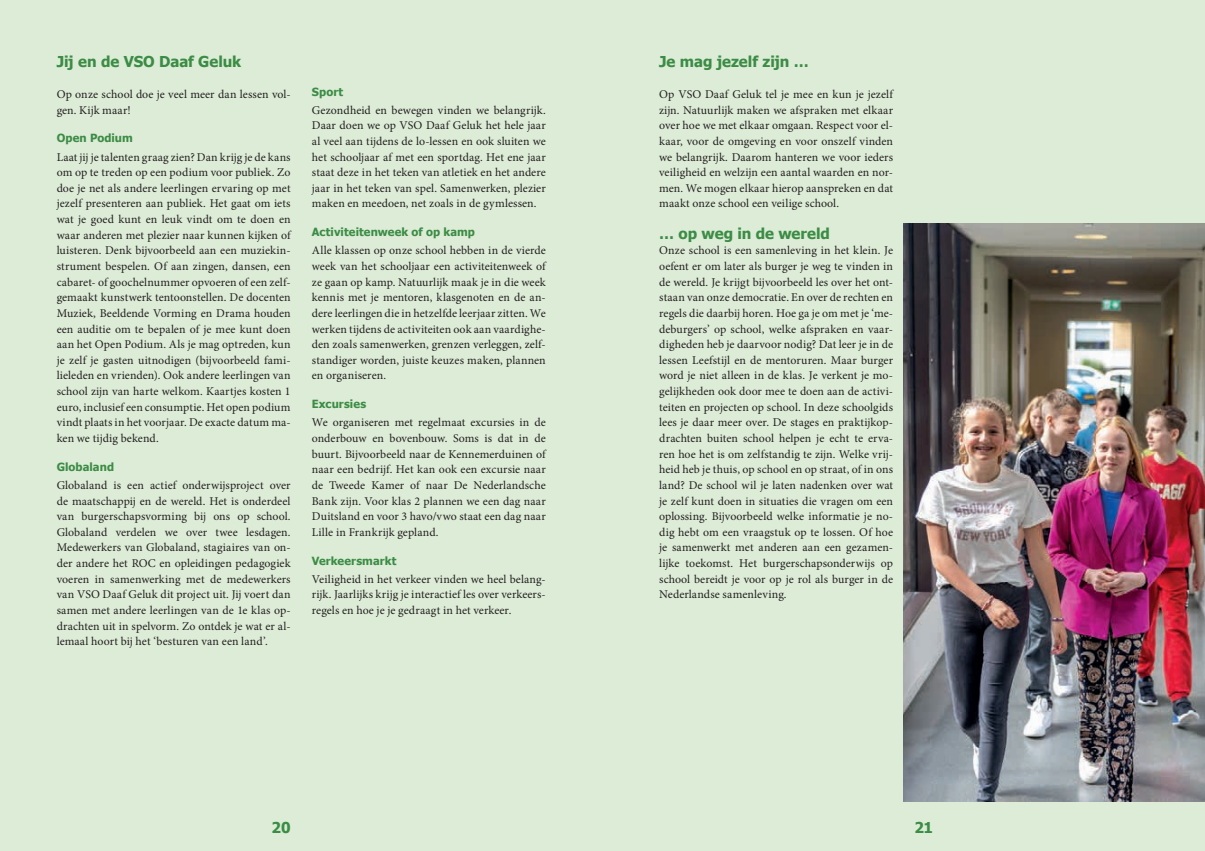
<style>
.page{position:relative;width:1205px;height:851px;background:#fff}
.page>*{position:absolute;margin:0;border:0;box-sizing:border-box;transform-origin:0 0}
.t1{font:700 15px "Tahoma";letter-spacing:-.005em;color:#3b8c45}
.t2{font:11.88px/15.6px "Minion Pro";letter-spacing:.005em;color:#231f20;text-align:justify}
.t3{font:700 11.25px "Tahoma";letter-spacing:.005em;color:#3b8c45}
</style>
<div class="page">
<div style="left:0;top:0;width:1205px;height:850px;background:#ddecd7"></div>
<img style="left:904px;top:223px;width:301px;height:578px">
<p class="t1" style="left:57px;top:51px;width:186px">Jij en de VSO Daaf Geluk</p>
<p class="t2" style="left:57px;top:86px;width:235px">Op onze school doe je veel meer dan lessen vol&shy;gen. Kijk maar!</p>
<p class="t3" style="left:57px;top:130px;width:78px">Open Podium</p>
<p class="t2" style="left:57px;top:149px;width:235px">Laat jij je talenten graag zien? Dan krijg je de kans om op te treden op een podium voor publiek. Zo doe je net als andere leerlingen ervaring op met jezelf presenteren aan publiek. Het gaat om iets wat je goed kunt en leuk vindt om te doen en waar anderen met plezier naar kunnen kijken of luisteren. Denk bijvoorbeeld aan een muziekin&shy;strument bespelen. Of aan zingen, dansen, een cabaret- of goochelnummer opvoeren of een zelf&shy;gemaakt kunstwerk tentoonstellen. De docenten Muziek, Beeldende Vorming en Drama houden een auditie om te bepalen of je mee kunt doen aan het Open Podium. Als je mag optreden, kun je zelf je gasten uitnodigen (bijvoorbeeld fami&shy;lieleden en vrienden). Ook andere leerlingen van school zijn van harte welkom. Kaartjes kosten 1 euro, inclusief een consumptie. Het open podium vindt plaats in het voorjaar. De exacte datum ma&shy;ken we tijdig bekend.</p>
<p class="t3" style="left:57px;top:458px;width:59px">Globaland</p>
<p class="t2" style="left:57px;top:477px;width:235px">Globaland is een actief onderwijsproject over de maatschappij en de wereld. Het is onderdeel van burgerschapsvorming bij ons op school.<br>Globaland verdelen we over twee lesdagen.<br>Medewerkers van Globaland, stagiaires van on&shy;der andere het ROC en opleidingen pedagogiek voeren in samenwerking met de medewerkers van VSO Daaf Geluk dit project uit. Jij voert dan samen met andere leerlingen van de 1e klas op&shy;drachten uit in spelvorm. Zo ontdek je wat er al&shy;lemaal hoort bij het ‘besturen van een land’.</p>
<p class="t3" style="left:312px;top:83px;width:33px">Sport</p>
<p class="t2" style="left:312px;top:102px;width:235px">Gezondheid en bewegen vinden we belangrijk.<br>Daar doen we op VSO Daaf Geluk het hele jaar al veel aan tijdens de lo-lessen en ook sluiten we het schooljaar af met een sportdag. Het ene jaar staat deze in het teken van atletiek en het andere jaar in het teken van spel. Samenwerken, plezier maken en meedoen, net zoals in de gymlessen.</p>
<p class="t3" style="left:312px;top:224px;width:165px">Activiteitenweek of op kamp</p>
<p class="t2" style="left:312px;top:243px;width:235px">Alle klassen op onze school hebben in de vierde week van het schooljaar een activiteitenweek of ze gaan op kamp. Natuurlijk maak je in die week kennis met je mentoren, klasgenoten en de an&shy;dere leerlingen die in hetzelfde leerjaar zitten. We werken tijdens de activiteiten ook aan vaardighe&shy;den zoals samenwerken, grenzen verleggen, zelf&shy;standiger worden, juiste keuzes maken, plannen en organiseren.</p>
<p class="t3" style="left:312px;top:396px;width:56px">Excursies</p>
<p class="t2" style="left:312px;top:415px;width:235px">We organiseren met regelmaat excursies in de onderbouw en bovenbouw. Soms is dat in de buurt. Bijvoorbeeld naar de Kennemerduinen of naar een bedrijf. Het kan ook een excursie naar de Tweede Kamer of naar De Nederlandsche Bank zijn. Voor klas 2 plannen we een dag naar Duitsland en voor 3 havo/vwo staat een dag naar Lille in Frankrijk gepland.</p>
<p class="t3" style="left:312px;top:552px;width:86px">Verkeersmarkt</p>
<p class="t2" style="left:312px;top:571px;width:235px">Veiligheid in het verkeer vinden we heel belang&shy;rijk. Jaarlijks krijg je interactief les over verkeers&shy;regels en hoe je je gedraagt in het verkeer.</p>
<p class="t1" style="left:659px;top:51px;width:151px">Je mag jezelf zijn …</p>
<p class="t2" style="left:659px;top:86px;width:235px">Op VSO Daaf Geluk tel je mee en kun je jezelf zijn. Natuurlijk maken we afspraken met elkaar over hoe we met elkaar omgaan. Respect voor el&shy;kaar, voor de omgeving en voor onszelf vinden we belangrijk. Daarom hanteren we voor ieders veiligheid en welzijn een aantal waarden en nor&shy;men. We mogen elkaar hierop aanspreken en dat maakt onze school een veilige school.</p>
<p class="t1" style="left:659px;top:223px;width:172px">… op weg in de wereld</p>
<p class="t2" style="left:659px;top:243px;width:235px">Onze school is een samenleving in het klein. Je oefent er om later als burger je weg te vinden in de wereld. Je krijgt bijvoorbeeld les over het ont&shy;staan van onze democratie. En over de rechten en regels die daarbij horen. Hoe ga je om met je ‘me&shy;deburgers’ op school, welke afspraken en vaar&shy;digheden heb je daarvoor nodig? Dat leer je in de lessen Leefstijl en de mentoruren. Maar burger word je niet alleen in de klas. Je verkent je mo&shy;gelijkheden ook door mee te doen aan de activi&shy;teiten en projecten op school. In deze schoolgids lees je daar meer over. De stages en praktijkop&shy;drachten buiten school helpen je echt te erva&shy;ren hoe het is om zelfstandig te zijn. Welke vrij&shy;heid heb je thuis, op school en op straat, of in ons land? De school wil je laten nadenken over wat je zelf kunt doen in situaties die vragen om een oplossing. Bijvoorbeeld welke informatie je no&shy;dig hebt om een vraagstuk op te lossen. Of hoe je samenwerkt met anderen aan een gezamen&shy;lijke toekomst. Het burgerschapsonderwijs op school bereidt je voor op je rol als burger in de Nederlandse samenleving.</p>
<p class="t1" style="left:272px;top:816px;width:21px">20</p>
<p class="t1" style="left:914px;top:816px;width:20px">21</p>
</div>
